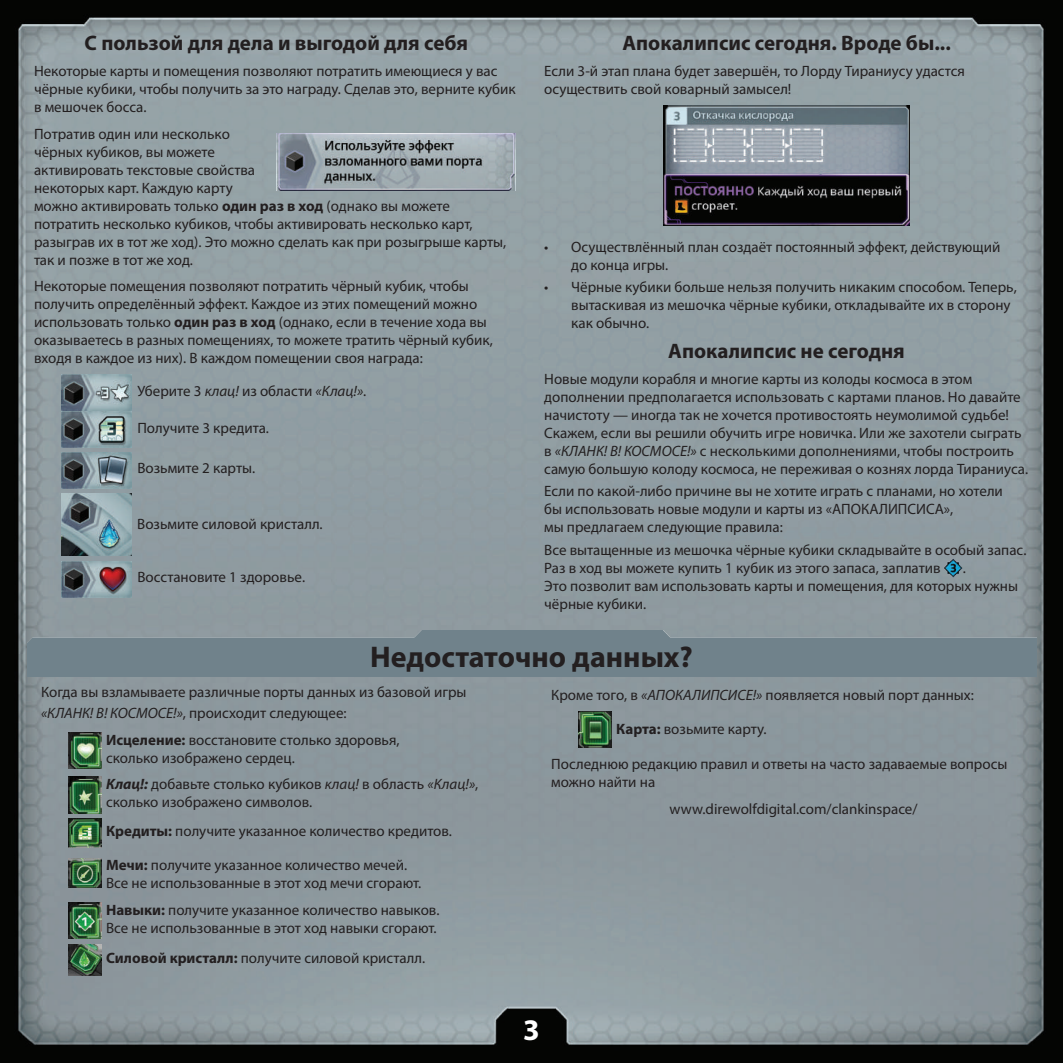
<style>
.page{position:relative;width:1063px;height:1063px;background:#fff}
.page>*{position:absolute;margin:0;border:0;box-sizing:border-box;transform-origin:0 0}
.t1{font:700 30px "Myriad Pro";color:#231f20}
.t2{font:700 30px "Myriad Pro";color:#fff}
.t3{font:700 21px "Myriad Pro";color:#231f20}
.t4{font:15px/18px "Myriad Pro";color:#231f20}
.s1{font-weight:700}
.s2{font-style:italic}
.s3{font-weight:700;font-style:italic}
</style>
<div class="page">
<img style="left:0;top:0;width:1063px;height:1063px">
<img style="left:61px;top:375px;width:70px;height:73px">
<img style="left:61px;top:452px;width:70px;height:36px">
<img style="left:61px;top:493px;width:70px;height:63px">
<img style="left:61px;top:561px;width:70px;height:36px">
<img style="left:276px;top:133px;width:240px;height:57px">
<img style="left:663px;top:106px;width:247px;height:119px">
<img style="left:944px;top:558px;width:19px;height:19px">
<img style="left:27px;top:631px;width:1009px;height:45px">
<img style="left:68px;top:732px;width:33px;height:37px">
<img style="left:68px;top:777px;width:33px;height:36px">
<img style="left:68px;top:819px;width:33px;height:29px">
<img style="left:68px;top:859px;width:33px;height:28px">
<img style="left:68px;top:902px;width:33px;height:37px">
<img style="left:68px;top:944px;width:33px;height:31px">
<img style="left:578px;top:711px;width:33px;height:37px">
<h2 class="t3" style="left:85px;top:29px;width:385px">С пользой для дела и выгодой для себя</h2>
<p class="t4" style="left:34px;top:62px;width:483px">Некоторые карты и помещения позволяют потратить имеющиеся у вас чёрные кубики, чтобы получить за это награду. Сделав это, верните кубик в мешочек босса.</p>
<p class="t4" style="left:34px;top:125px;width:474px">Потратив один или несколько<br>чёрных кубиков, вы можете<br>активировать текстовые свойства<br>некоторых карт. Каждую карту<br>можно активировать только <span class="s1">один раз в ход</span> (однако вы можете потратить несколько кубиков, чтобы активировать несколько карт, разыграв их в тот же ход). Это можно сделать как при розыгрыше карты, так и позже в тот же ход.</p>
<p class="t4" style="left:34px;top:277px;width:460px">Некоторые помещения позволяют потратить чёрный кубик, чтобы получить определённый эффект. Каждое из этих помещений можно использовать только <span class="s1">один раз в ход</span> (однако, если в течение хода вы оказываетесь в разных помещениях, то можете тратить чёрный кубик, входя в каждое из них). В каждом помещении своя награда:</p>
<p class="t4" style="left:137px;top:382px;width:230px">Уберите 3 <span class="s2">клац!</span> из области <span class="s2">«Клац!»</span>.</p>
<p class="t4" style="left:137px;top:419px;width:133px">Получите 3 кредита.</p>
<p class="t4" style="left:137px;top:459px;width:119px">Возьмите 2 карты.</p>
<h2 class="t3" style="left:622px;top:29px;width:330px">Апокалипсис сегодня. Вроде бы...</h2>
<p class="t4" style="left:544px;top:62px;width:422px">Если 3-й этап плана будет завершён, то Лорду Тираниусу удастся осуществить свой коварный замысел!</p>
<p class="t4" style="left:571px;top:238px;width:431px;text-indent:-27px">• Осуществлённый план создаёт постоянный эффект, действующий до конца игры.</p>
<p class="t4" style="left:571px;top:278px;width:447px;text-indent:-27px">• Чёрные кубики больше нельзя получить никаким способом. Теперь, вытаскивая из мешочка чёрные кубики, откладывайте их в сторону как обычно.</p>
<h2 class="t3" style="left:668px;top:337px;width:238px">Апокалипсис не сегодня</h2>
<p class="t4" style="left:544px;top:370px;width:485px">Новые модули корабля и многие карты из колоды космоса в этом дополнении предполагается использовать с картами планов. Но давайте начистоту — иногда так не хочется противостоять неумолимой судьбе!<br>Скажем, если вы решили обучить игре новичка. Или же захотели сыграть в <span class="s2">«КЛАНК! В! КОСМОСЕ!»</span> с несколькими дополнениями, чтобы построить самую большую колоду космоса, не переживая о кознях лорда Тираниуса.</p>
<p class="t4" style="left:544px;top:482px;width:460px">Если по какой-либо причине вы не хотите играть с планами, но хотели бы использовать новые модули и карты из «АПОКАЛИПСИСА»,<br>мы предлагаем следующие правила:</p>
<p class="t4" style="left:544px;top:540px;width:484px">Все вытащенные из мешочка чёрные кубики складывайте в особый запас.<br>Раз в ход вы можете купить 1 кубик из этого запаса, заплатив</p>
<p class="t4" style="left:137px;top:514px;width:187px">Возьмите силовой кристалл.</p>
<p class="t4" style="left:544px;top:558px;width:475px;text-indent:419px">.<br>Это позволит вам использовать карты и помещения, для которых нужны чёрные кубики.</p>
<h1 class="t1" style="left:370px;top:638px;width:324px">Недостаточно данных?</h1>
<p class="t4" style="left:41px;top:681px;width:427px;line-height:21.6px">Когда вы взламываете различные порты данных из базовой игры <span class="s2">«КЛАНК! В! КОСМОСЕ!»</span>, происходит следующее:</p>
<p class="t4" style="left:106px;top:730px;width:295px"><span class="s1">Исцеление:</span> восстановите столько здоровья, сколько изображено сердец.</p>
<p class="t4" style="left:106px;top:775px;width:374px"><span class="s3">Клац!:</span> добавьте столько кубиков <span class="s2">клац!</span> в область <span class="s2">«Клац!»</span>, сколько изображено символов.</p>
<p class="t4" style="left:106px;top:822px;width:347px"><span class="s1">Кредиты:</span> получите указанное количество кредитов.</p>
<p class="t4" style="left:106px;top:856px;width:317px"><span class="s1">Мечи:</span> получите указанное количество мечей.<br>Все не использованные в этот ход мечи сгорают.</p>
<p class="t4" style="left:106px;top:900px;width:335px"><span class="s1">Навыки:</span> получите указанное количество навыков.<br>Все не использованные в этот ход навыки сгорают.</p>
<p class="t4" style="left:106px;top:949px;width:321px"><span class="s1">Силовой кристалл:</span> получите силовой кристалл.</p>
<p class="t4" style="left:137px;top:568px;width:169px">Восстановите 1 здоровье.</p>
<p class="t4" style="left:551px;top:685px;width:424px">Кроме того, в <span class="s2">«АПОКАЛИПСИСЕ!»</span> появляется новый порт данных:</p>
<p class="t4" style="left:616px;top:720px;width:152px"><span class="s1">Карта:</span> возьмите карту.</p>
<p class="t4" style="left:551px;top:755px;width:458px">Последнюю редакцию правил и ответы на часто задаваемые вопросы можно найти на</p>
<p class="t4" style="left:670px;top:799px;width:250px">www.direwolfdigital.com/clankinspace/</p>
<h1 class="t2" style="left:523px;top:1011px;width:18px">3</h1>
</div>
